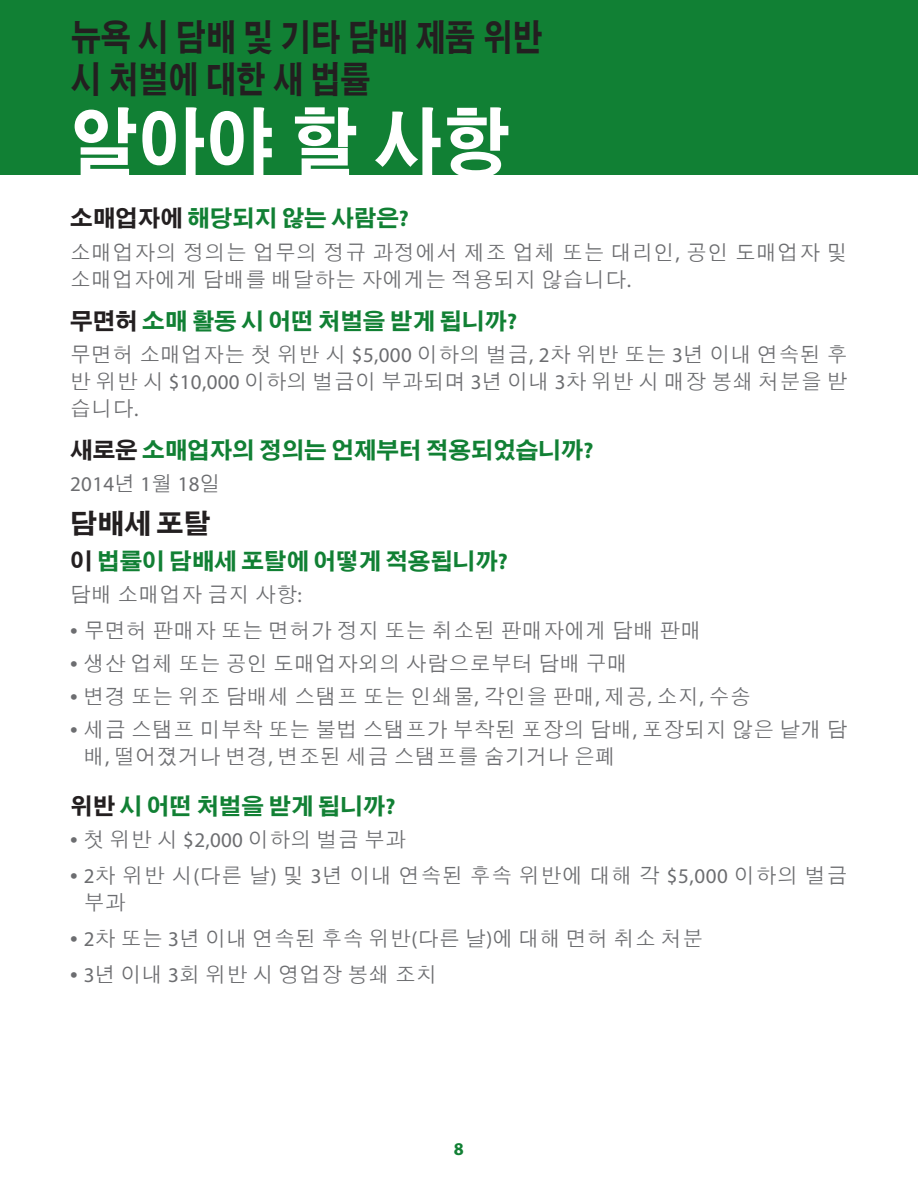
<style>
.page{position:relative;width:918px;height:1188px;background:#fff}
.page>*{position:absolute;margin:0;border:0;box-sizing:border-box;transform-origin:0 0}
.t1{font:74.25px "H2 gtr E";color:#fff;scale:.91 1}
.t2{font:36px/42px "H2 gtr E";letter-spacing:-.005em;color:#231f20;scale:.83 1}
.t3{font:27px "H2 gtr E";color:#231f20}
.t4{font:22.5px "H2 gtr E";color:#118034}
.t5{font:21px/27px "H2 gtr M";letter-spacing:.015em;color:#6c6d70}
.t6{font:21px "Myriad Pro";letter-spacing:.015em;color:#6c6d70}
.t7{font:700 18px "Myriad Pro";color:#118034}
.s1{color:#231f20}
.s2{font-family:"Myriad Pro";font-weight:700}
.s3{font-family:"Myriad Pro"}
.s4{font-family:"H2 gtr M"}
.s5{font-family:"Myriad Pro";font-size:27px}
</style>
<div class="page">
<div style="left:0;top:0;width:918px;height:176px;background:#118034"></div>
<h2 class="t2" style="left:71px;top:16px;width:570px">뉴욕시담배및기타담배제품위반 시 처벌에 대한 새 법률</h2>
<h1 class="t1" style="left:70px;top:105px;width:485px">알아야 할 사항</h1>
<p class="t4" style="left:70px;top:207px;width:340px"><span class="s1">소매업자에</span> 해당되지 않는 사람은<span class="s2">?</span></p>
<p class="t5" style="left:70px;top:239px;width:779px">소매업자의 정의는 업무의 정규 과정에서 제조 업체 또는 대리인<span class="s3">,</span> 공인 도매업자 및 소매업자에게 담배를 배달하는 자에게는 적용되지 않습니다<span class="s3">.</span></p>
<p class="t4" style="left:70px;top:309px;width:448px"><span class="s1">무면허</span> 소매 활동 시 어떤 처벌을 받게 됩니까<span class="s2">?</span></p>
<p class="t5" style="left:70px;top:341px;width:779px;text-align:justify">무면허 소매업자는 첫 위반 시 <span class="s3">$5,000</span> 이하의 벌금<span class="s3">, 2</span>차 위반 또는 <span class="s3">3</span>년 이내 연속된 후 반 위반 시 <span class="s3">$10,000</span> 이하의 벌금이 부과되며 <span class="s3">3</span>년 이내 <span class="s3">3</span>차 위반 시 매장 봉쇄 처분을 받 습니다<span class="s3">.</span></p>
<p class="t4" style="left:70px;top:438px;width:525px"><span class="s1">새로운</span> 소매업자의 정의는 언제부터 적용되었습니까<span class="s2">?</span></p>
<p class="t6" style="left:70px;top:476px;width:152px">2014<span class="s4">년</span> 1<span class="s4">월</span> 18<span class="s4">일</span></p>
<p class="t3" style="left:70px;top:510px;width:142px">담배세 포탈</p>
<p class="t4" style="left:70px;top:550px;width:439px"><span class="s1">이</span> 법률이 담배세 포탈에 어떻게 적용됩니까<span class="s2">?</span></p>
<p class="t5" style="left:70px;top:581px;width:233px">담배 소매업자 금지 사항<span class="s3">:</span></p>
<p class="t5" style="left:70px;top:617px;width:633px"><span class="s5">•</span> 무면허 판매자 또는 면허가 정지 또는 취소된 판매자에게 담배 판매</p>
<p class="t5" style="left:70px;top:650px;width:560px"><span class="s5">•</span> 생산 업체 또는 공인 도매업자외의 사람으로부터 담배 구매</p>
<p class="t5" style="left:70px;top:683px;width:683px"><span class="s5">•</span> 변경 또는 위조 담배세 스탬프 또는 인쇄물<span class="s3">,</span> 각인을 판매<span class="s3">,</span> 제공<span class="s3">,</span> 소지<span class="s3">,</span> 수송</p>
<p class="t5" style="left:84px;top:716px;width:766px;text-indent:-14px"><span class="s5">•</span> 세금 스탬프 미부착 또는 불법 스탬프가 부착된 포장의 담배<span class="s3">,</span> 포장되지 않은 낱개 담 배<span class="s3">,</span> 떨어졌거나 변경<span class="s3">,</span> 변조된 세금 스탬프를 숨기거나 은폐</p>
<p class="t4" style="left:70px;top:794px;width:327px"><span class="s1">위반</span> 시 어떤 처벌을 받게 됩니까<span class="s2">?</span></p>
<p class="t5" style="left:70px;top:826px;width:338px"><span class="s5">•</span> 첫 위반 시 <span class="s3">$2,000</span> 이하의 벌금 부과</p>
<p class="t5" style="left:84px;top:862px;width:766px;text-indent:-14px"><span class="s5">•</span> <span class="s3">2</span>차 위반 시<span class="s3">(</span>다른 날<span class="s3">)</span> 및 <span class="s3">3</span>년 이내 연속된 후속 위반에 대해 각 <span class="s3">$5,000</span> 이하의 벌금 부과</p>
<p class="t5" style="left:70px;top:925px;width:635px"><span class="s5">•</span> <span class="s3">2</span>차 또는 <span class="s3">3</span>년 이내 연속된 후속 위반<span class="s3">(</span>다른 날<span class="s3">)</span>에 대해 면허 취소 처분</p>
<p class="t5" style="left:70px;top:961px;width:369px"><span class="s5">•</span> <span class="s3">3</span>년 이내 <span class="s3">3</span>회 위반 시 영업장 봉쇄 조치</p>
<p class="t7" style="left:454px;top:1142px;width:11px">8</p>
</div>
